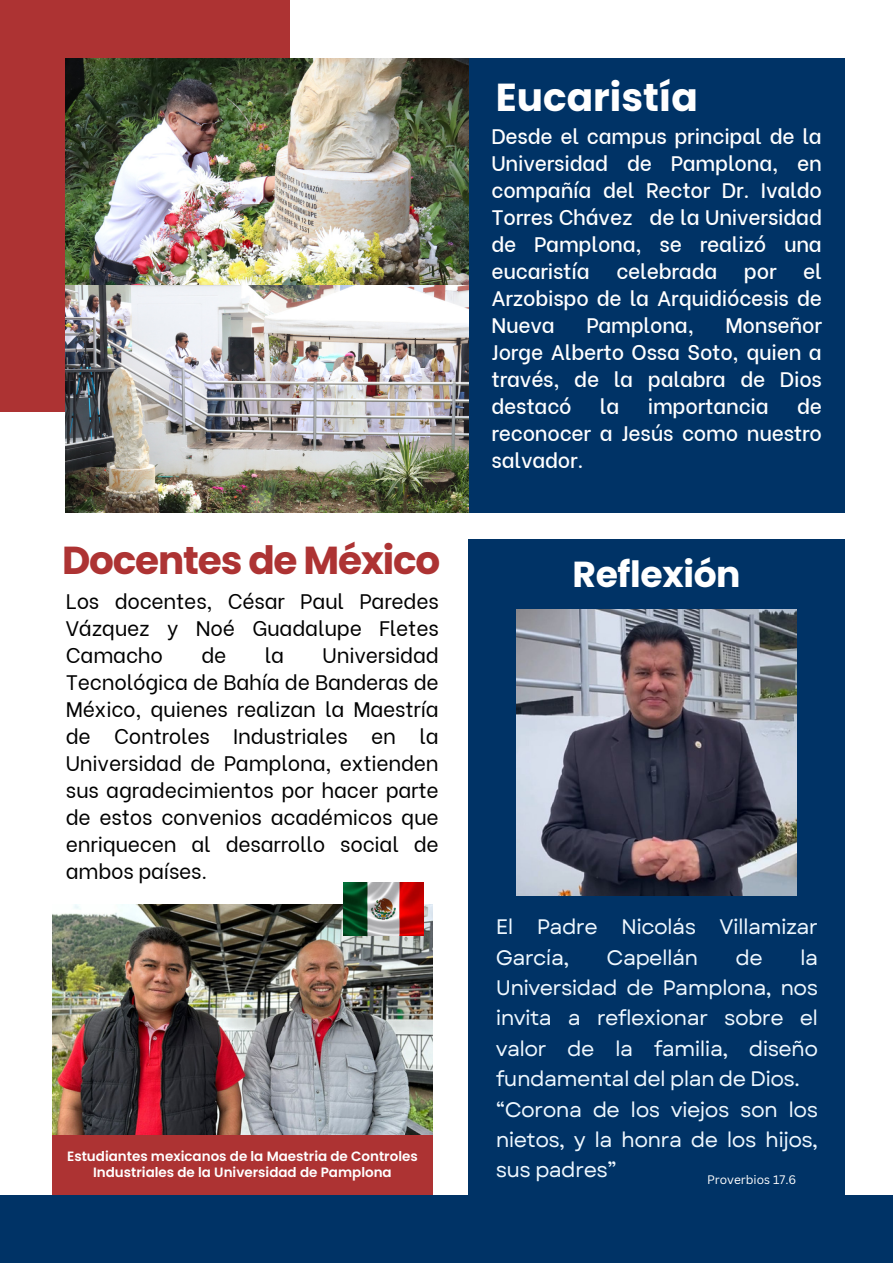
<style>
.page{position:relative;width:893px;height:1264px;background:#fff}
.page>*{position:absolute;margin:0;border:0;box-sizing:border-box;transform-origin:0 0}
.t1{font:700 39px "Poppins";letter-spacing:-.03em;color:#ad3333}
.t2{font:700 39px "Poppins";color:#fff}
.t3{font:700 36.15px "Poppins";letter-spacing:-.01em;color:#fff}
.t4{font:500 21px/27px "Be Vietnam";letter-spacing:-.01em;color:#fff;text-align:justify}
.t5{font:21px/27px "Be Vietnam";letter-spacing:-.01em;color:#000;text-align:justify}
.t6{font:21px/30.3px "Garet";letter-spacing:-.03em;color:#eff8ff;text-align:justify}
.t7{font:600 13.5px "Poppins";color:#fff}
.t8{font:12px "Canva Sans";color:#fff}
</style>
<div class="page">
<div style="left:446px;top:58px;width:398px;height:454px;background:#036"></div>
<div style="left:0;top:0;width:290px;height:412px;background:#ad3333"></div>
<div style="left:468px;top:539px;width:376px;height:675px;background:#036"></div>
<img style="left:516px;top:609px;width:280px;height:286px">
<img style="left:66px;top:58px;width:402px;height:227px">
<div style="left:52px;top:1124px;width:380px;height:75px;background:#ad3333"></div>
<div style="left:0;top:1195px;width:892px;height:67px;background:#036"></div>
<img style="left:66px;top:285px;width:402px;height:227px">
<img style="left:52px;top:904px;width:380px;height:230px">
<img style="left:344px;top:882px;width:80px;height:53px">
<p class="t2" style="left:495px;top:70px;width:204px">Eucaristía</p>
<p class="t1" style="left:62px;top:533px;width:380px">Docentes de México</p>
<p class="t5" style="left:66px;top:585px;width:374px">Los docentes, César Paul Paredes Vázquez y Noé Guadalupe Fletes Camacho</p>
<p class="t5" style="left:66px;top:639px;width:374px;text-indent:257px">Universidad Tecnológica de Bahía de Banderas de México, quienes realizan la Maestría de Controles Industriales en la Universidad de Pamplona, extienden sus agradecimientos por hacer parte de estos convenios académicos que enriquecen al desarrollo social de ambos países.</p>
<p class="t5" style="left:201px;top:639px;width:26px">de</p>
<p class="t5" style="left:265px;top:639px;width:21px">la</p>
<p class="t4" style="left:491px;top:121px;width:332px">Desde el campus principal de la Universidad de Pamplona, en compañía del Rector Dr. Ivaldo Torres Chávez de la Universidad de Pamplona, se realizó una eucaristía</p>
<p class="t4" style="left:491px;top:255px;width:332px;text-indent:312px">el Arzobispo de la Arquidiócesis de Nueva</p>
<p class="t4" style="left:616px;top:255px;width:102px">celebrada</p>
<p class="t4" style="left:744px;top:255px;width:34px">por</p>
<p class="t4" style="left:586px;top:309px;width:109px">Pamplona,</p>
<p class="t4" style="left:491px;top:309px;width:332px;text-indent:234px">Monseñor Jorge Alberto Ossa Soto, quien a través, de la palabra de Dios destacó</p>
<p class="t4" style="left:491px;top:390px;width:332px;text-indent:305px">de reconocer a Jesús como nuestro salvador.</p>
<p class="t4" style="left:600px;top:390px;width:21px">la</p>
<p class="t4" style="left:647px;top:390px;width:122px">importancia</p>
<p class="t3" style="left:572px;top:549px;width:170px">Reflexión</p>
<p class="t6" style="left:495px;top:912px;width:324px">El Padre Nicolás Villamizar<br>García,</p>
<p class="t6" style="left:606px;top:942px;width:93px">Capellán</p>
<p class="t6" style="left:735px;top:942px;width:29px">de</p>
<p class="t6" style="left:495px;top:942px;width:324px;text-indent:304px">la Universidad de Pamplona, nos invita a reflexionar sobre el valor de la familia, diseño fundamental del plan de Dios.</p>
<p class="t6" style="left:495px;top:1094px;width:324px">“Corona de los viejos son los nietos, y la honra de los hijos, sus padres”</p>
<p class="t7" style="left:67px;top:1146px;width:352px">Estudiantes mexicanos de la Maestria de Controles</p>
<p class="t7" style="left:93px;top:1162px;width:300px">Industriales de la Universidad de Pamplona</p>
<p class="t8" style="left:707px;top:1171px;width:91px">Proverbios 17.6</p>
</div>
